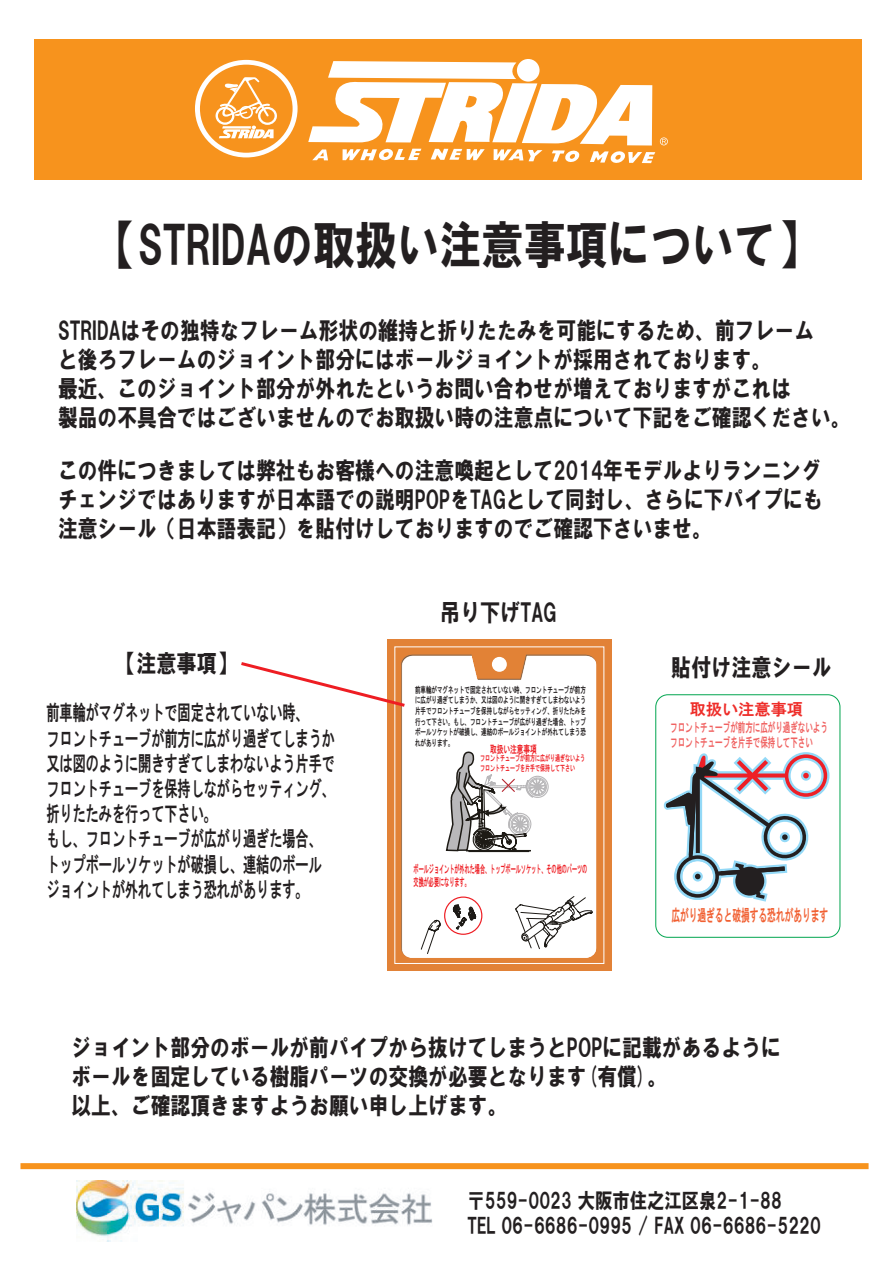
<style>
.page{position:relative;width:893px;height:1263px;background:#fff}
.page>*{position:absolute;margin:0;border:0;box-sizing:border-box;transform-origin:0 0}
.t1{font:51px "HGS Soei Kakugothic UB";color:#231f20;scale:.83 1}
.t2{font:24.3px "HGS Soei Kakugothic UB";color:#231f20;scale:.83 1}
.t3{font:24px/28.8px "HGS Soei Kakugothic UB";color:#231f20;scale:.83 1}
.t4{font:21px/25.2px "HG Gothic E";color:#231f20;scale:.62 1}
.t5{font:21px/25.2px "HGS Soei Kakugothic UB";color:#231f20;scale:.83 1}
.t6{font:16.2px "HG Gothic E";color:#f16032;scale:.54 1}
.t7{font:16.2px "HG Gothic E";color:#ee2d29}
.t8{font:12.9px/15.6px "HG Gothic E";color:#f06362;scale:.58 1}
.t9{font:11.1px/13.4px "HG Gothic E";color:#ee1d23;scale:.46 1}
.t10{font:10.5px "HG Gothic E";color:#ee1d23;scale:.64 1}
.t11{font:8.85px/10.6px "HG Gothic E";color:#231f20;text-align:justify;scale:.62 1}
.t12{font:8.4px/10.1px "HG Gothic E";color:#ee1d23;scale:.59 1}
</style>
<div class="page">
<div style="left:34px;top:39px;width:827px;height:141px;background:#f7931d"></div>
<svg style="left:517px;top:59px;width:23px;height:23px"></svg>
<svg style="left:308px;top:61px;width:360px;height:103px"></svg>
<svg style="left:195px;top:60px;width:103px;height:98px"></svg>
<img style="left:76px;top:1180px;width:356px;height:62px">
<div style="left:20px;top:1163px;width:848px;height:6px;background:#f7931d"></div>
<img style="left:387px;top:640px;width:224px;height:330px">
<div style="left:492px;top:657px;width:15px;height:15px;background:#fff;border-radius:50%"></div>
<svg style="left:420px;top:749px;width:173px;height:205px"></svg>
<div style="left:444px;top:896px;width:38px;height:39px;border:1px solid #ee1d23;border-radius:50%"></div>
<div style="left:655px;top:694px;width:185px;height:244px;border:1px solid #00a54f;border-radius:12px"></div>
<svg style="left:664px;top:752px;width:165px;height:150px"></svg>
<svg style="left:241px;top:660px;width:167px;height:49px"></svg>
<h1 class="t1" style="left:96px;top:219px;width:872px">【STRIDAの取扱い注意事項について】</h1>
<p class="t3" style="left:58px;top:316px;width:956px">STRIDAはその独特なフレーム形状の維持と折りたたみを可能にするため、前フレーム<br>と後ろフレームのジョイント部分にはボールジョイントが採用されております。<br>最近、このジョイント部分が外れたというお問い合わせが増えておりますがこれは<br>製品の不具合ではございませんのでお取扱い時の注意点について下記をご確認ください。</p>
<p class="t3" style="left:58px;top:456px;width:923px;text-align:justify">この件につきましては弊社もお客様への注意喚起として2014年モデルよりランニングチェンジではありますが日本語での説明POPをTAGとして同封し、さらに下パイプにも注意シール（日本語表記）を貼付けしておりますのでご確認下さいませ。</p>
<p class="t2" style="left:116px;top:651px;width:147px">【注意事項】</p>
<p class="t4" style="left:46px;top:700px;width:467px">前車輪がマグネットで固定されていない時、<br>フロントチューブが前方に広がり過ぎてしまうか又は図のように開きすぎてしまわないよう片手でフロントチューブを保持しながらセッティング、折りたたみを行って下さい。<br>もし、フロントチューブが広がり過ぎた場合、トップボールソケットが破損し、連結のボールジョイントが外れてしまう恐れがあります。</p>
<p class="t2" style="left:440px;top:600px;width:142px">吊り下げTAG</p>
<p class="t11" style="left:415px;top:684px;width:277px">前車輪がマグネットで固定されていない時、フロントチューブが前方に広がり過ぎてしまうか、又は図のように開きすぎてしまわないよう片手でフロントチューブを保持しながらセッティング、折りたたみを行って下さい。もし、フロントチューブが広がり過ぎた場合、トップボールソケットが破損し、連結のボールジョイントが外れてしまう恐れがあります。</p>
<p class="t10" style="left:490px;top:744px;width:75px">取扱い注意事項</p>
<p class="t12" style="left:480px;top:753px;width:179px">フロントチューブが前方に広がり過ぎないようフロントチューブを片手で保持して下さい</p>
<p class="t9" style="left:414px;top:862px;width:379px">ボールジョイントが外れた場合、トップボールソケット、その他のパーツの交換が必要になります。</p>
<p class="t2" style="left:671px;top:655px;width:195px">貼付け注意シール</p>
<p class="t7" style="left:690px;top:701px;width:115px">取扱い注意事項</p>
<p class="t8" style="left:670px;top:719px;width:273px">フロントチューブが前方に広がり過ぎないようフロントチューブを片手で保持して下さい</p>
<p class="t6" style="left:671px;top:907px;width:292px">広がり過ぎると破損する恐れがあります</p>
<p class="t3" style="left:71px;top:1033px;width:856px">ジョイント部分のボールが前パイプから抜けてしまうとPOPに記載があるようにボールを固定している樹脂パーツの交換が必要となります(有償)。<br>以上、ご確認頂きますようお願い申し上げます。</p>
<p class="t5" style="left:467px;top:1188px;width:427px">〒559-0023 大阪市住之江区泉2-1-88<br>TEL 06-6686-0995 / FAX 06-6686-5220</p>
</div>
